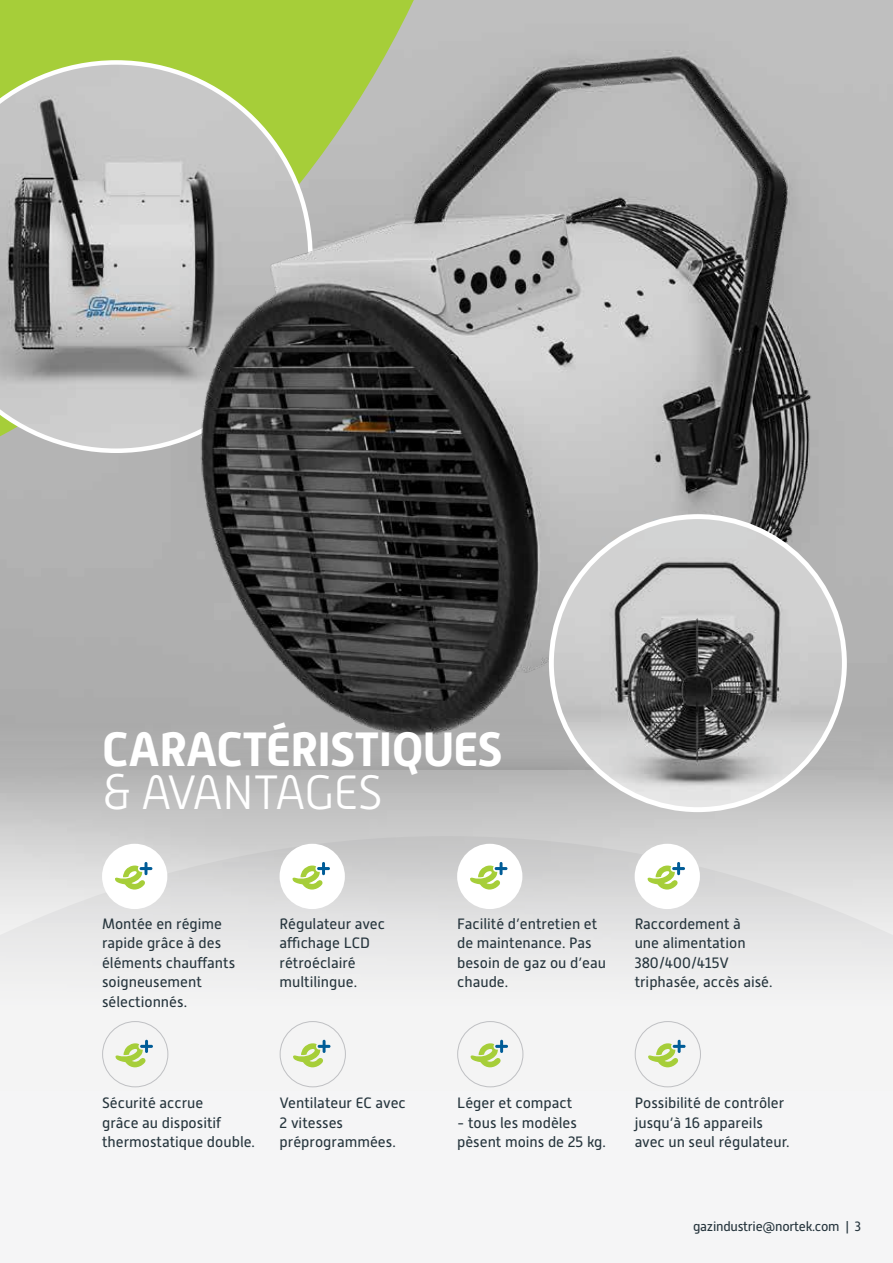
<style>
.page{position:relative;width:893px;height:1263px;background:#fff}
.page>*{position:absolute;margin:0;border:0;box-sizing:border-box;transform-origin:0 0}
.t1{font:700 48px "Alwyn New";letter-spacing:-.02em;color:#fff}
.t2{font:300 48px "Alwyn New";letter-spacing:-.025em;color:#fff}
.t3{font:15px/19.5px "Alwyn New";color:#26353d}
.t4{font:13.5px "Alwyn New";letter-spacing:-.02em;color:#26353d}
</style>
<div class="page">
<svg style="left:0;top:836px;width:893px;height:255px;fill:#ededed"></svg>
<svg style="left:0;top:0;width:508px;height:554px;background:#acc665"></svg>
<svg style="left:0;top:60px;width:31px;height:393px;background:#a0a396"></svg>
<img style="left:31px;top:20px;width:842px;height:749px">
<img style="left:551px;top:517px;width:293px;height:293px;border-radius:146px">
<div style="left:102px;top:844px;width:65px;height:65px;background:#fff;border-radius:50%"></div>
<svg style="left:115px;top:862px;width:37px;height:27px"></svg>
<div style="left:280px;top:844px;width:65px;height:65px;background:#fff;border-radius:50%"></div>
<svg style="left:292px;top:862px;width:38px;height:27px"></svg>
<div style="left:457px;top:844px;width:65px;height:65px;background:#fff;border-radius:50%"></div>
<svg style="left:470px;top:862px;width:37px;height:27px"></svg>
<div style="left:635px;top:844px;width:65px;height:65px;background:#fff;border-radius:50%"></div>
<svg style="left:647px;top:862px;width:38px;height:27px"></svg>
<div style="left:102px;top:1021px;width:66px;height:66px;border:1px solid #bfc0c3;border-radius:50%"></div>
<svg style="left:115px;top:1040px;width:38px;height:27px"></svg>
<div style="left:280px;top:1021px;width:66px;height:66px;border:1px solid #bfc0c3;border-radius:50%"></div>
<svg style="left:293px;top:1040px;width:37px;height:27px"></svg>
<div style="left:457px;top:1021px;width:66px;height:66px;border:1px solid #bfc0c3;border-radius:50%"></div>
<svg style="left:470px;top:1040px;width:38px;height:27px"></svg>
<div style="left:635px;top:1021px;width:66px;height:66px;border:1px solid #bfc0c3;border-radius:50%"></div>
<svg style="left:648px;top:1040px;width:38px;height:27px"></svg>
<h1 class="t1" style="left:102px;top:721px;width:402px">CARACTÉRISTIQUES</h1>
<h1 class="t2" style="left:102px;top:766px;width:282px">&amp; AVANTAGES</h1>
<p class="t3" style="left:102px;top:914px;width:135px">Montée en régime rapide grâce à des éléments chauffants soigneusement sélectionnés.</p>
<p class="t3" style="left:280px;top:914px;width:107px">Régulateur avec affichage LCD rétroéclairé multilingue.</p>
<p class="t3" style="left:102px;top:1093px;width:154px">Sécurité accrue<br>grâce au dispositif thermostatique double.</p>
<p class="t3" style="left:280px;top:1093px;width:128px">Ventilateur EC avec<br>2 vitesses préprogrammées.</p>
<p class="t3" style="left:457px;top:914px;width:150px">Facilité d’entretien et de maintenance. Pas besoin de gaz ou d’eau chaude.</p>
<p class="t3" style="left:635px;top:914px;width:139px">Raccordement à<br>une alimentation<br>380/400/415V triphasée, accès aisé.</p>
<p class="t3" style="left:457px;top:1093px;width:117px">Léger et compact</p>
<p class="t3" style="left:457px;top:1113px;width:150px">- tous les modèles pèsent moins de 25 kg.</p>
<p class="t3" style="left:635px;top:1093px;width:156px">Possibilité de contrôler jusqu’à 16 appareils avec un seul régulateur.</p>
<p class="t4" style="left:693px;top:1219px;width:170px">gazindustrie@nortek.com | 3</p>
</div>
